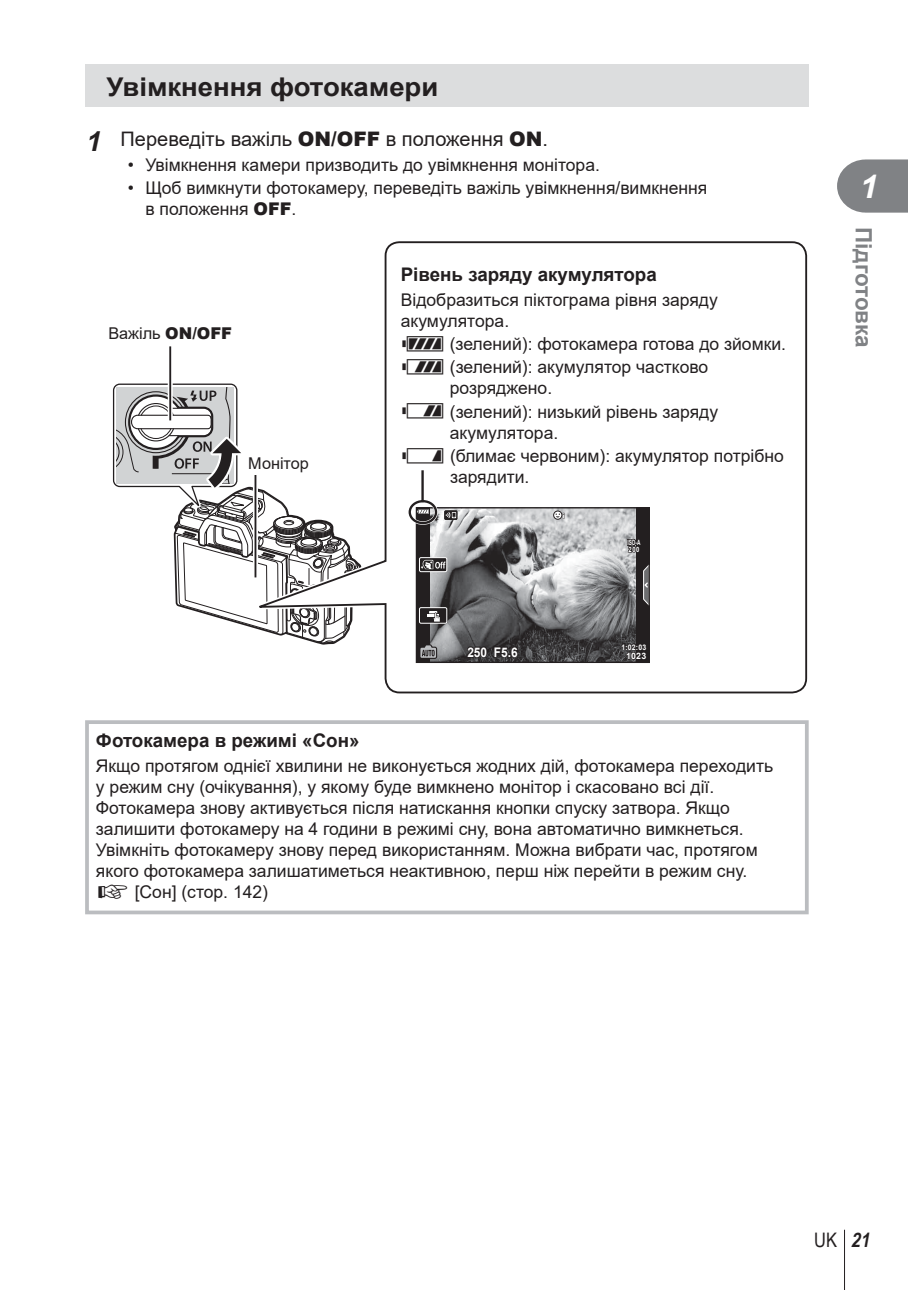
<style>
.page{position:relative;width:908px;height:1290px;background:#fff}
.page>*{position:absolute;margin:0;border:0;box-sizing:border-box;transform-origin:0 0}
.t1{font:italic 700 32.5px "Arial";color:#fff}
.t2{font:700 25.75px "Arial";color:#231f20;scale:1.07 1}
.t3{font:700 22.5px "Arial";color:#808285}
.t4{font:20px "Arial";color:#231f20}
.t5{font:20px "Arial Narrow";color:#231f20}
.t6{font:700 18.75px "Arial";color:#231f20}
.t7{font:17.5px/21px "Arial";color:#231f20}
.t8{font:16.25px "Arial";color:#231f20}
.t9{font:700 13.25px "Arial";color:#fff;scale:.9 1}
.t10{font:700 8.75px "Arial";color:#fff}
.t11{font:700 7.75px "Arial";color:#fff;scale:.9 1}
.t12{font:700 7.25px/6.8px "Arial";letter-spacing:.05em;color:#fff;scale:.64 1}
.s1{font-weight:700;font-style:italic;font-size:27.5px}
.s2{font-weight:900}
.s3{font-family:"OLYMP23"}
.s4{color:#231f20}
.s5{font-family:"Olympus 1"}
.s6{font-weight:700;font-style:italic}
</style>
<div class="page">
<svg style="left:837px;top:159px;width:70px;height:54px;background:#8d8e91"></svg>
<hr style="left:843px;top:1230px;width:1px;height:60px;background:#231f20">
<div style="left:85px;top:64px;width:723px;height:42px;background:#dcddde"></div>
<svg style="left:112px;top:383px;width:117px;height:238px"></svg>
<svg style="left:229px;top:303px;width:579px;height:377px"></svg>
<svg style="left:248px;top:241px;width:559px;height:453px"></svg>
<div style="left:168px;top:346px;width:5px;height:76px;background:#d6d5d5"></div>
<hr style="left:169px;top:346px;width:2px;height:74px;background:#231f20">
<div style="left:253px;top:473px;width:5px;height:104px;background:#a3a1a2"></div>
<hr style="left:254px;top:475px;width:2px;height:102px;background:#231f20">
<div style="left:400px;top:291px;width:390px;height:199px;background:#fff"></div>
<svg style="left:415px;top:507px;width:234px;height:156px;background:#7d7d7f"></svg>
<div style="left:407px;top:499px;width:30px;height:26px;border:4px solid #fff;border-radius:50%"></div>
<div style="left:408px;top:500px;width:29px;height:24px;border:2px solid #231f20;border-radius:50%"></div>
<hr style="left:421px;top:470px;width:2px;height:32px;background:#231f20">
<div style="left:85px;top:720px;width:723px;height:194px;border:4px solid #bbbdc0"></div>
<h2 class="t2" style="left:106px;top:73px;width:311px">Увімкнення фотокамери</h2>
<p class="t4" style="left:85px;top:125px;width:464px"><span class="s1">1</span> Переведіть важіль <span class="s2">ON/OFF</span> в положення <span class="s2">ON</span>.</p>
<p class="t7" style="left:128px;top:155px;width:473px">• Увімкнення камери призводить до увімкнення монітора.</p>
<p class="t7" style="left:145px;top:178px;width:563px;text-indent:-18px">• Щоб вимкнути фотокамеру, переведіть важіль увімкнення/вимкнення в положення <span class="s2">OFF</span>.</p>
<p class="t8" style="left:108px;top:322px;width:125px">Важіль <span class="s2">ON/OFF</span></p>
<p class="t8" style="left:248px;top:452px;width:62px">Монітор</p>
<p class="t6" style="left:400px;top:264px;width:257px">Рівень заряду акумулятора</p>
<p class="t7" style="left:400px;top:289px;width:318px">Відобразиться піктограма рівня заряду акумулятора.</p>
<p class="t7" style="left:400px;top:333px;width:386px;line-height:23.2px"><span class="s3">j</span> (зелений): фотокамера готова до зйомки. <span class="s3">k</span> (зелений): акумулятор частково</p>
<p class="t7" style="left:400px;top:401px;width:319px"><span class="s3">l</span> (зелений): низький рівень заряду</p>
<p class="t7" style="left:449px;top:378px;width:104px">розряджено.</p>
<p class="t7" style="left:449px;top:422px;width:110px">акумулятора.</p>
<p class="t7" style="left:450px;top:466px;width:81px">зарядити.</p>
<p class="t7" style="left:400px;top:445px;width:384px"><span class="s3">m</span> (блимає червоним): акумулятор потрібно</p>
<p class="t9" style="left:467px;top:645px;width:57px"><span class="s4">250</span> F5.6</p>
<p class="t12" style="left:627px;top:539px;width:22px">ISO-A<br>200</p>
<p class="t11" style="left:621px;top:642px;width:29px">1:02:03</p>
<p class="t10" style="left:625px;top:651px;width:22px">1023</p>
<p class="t6" style="left:96px;top:730px;width:265px">Фотокамера в режимі «Сон»</p>
<p class="t7" style="left:96px;top:755px;width:678px">Якщо протягом однієї хвилини не виконується жодних дій, фотокамера переходить у режим сну (очікування), у якому буде вимкнено монітор і скасовано всі дії.<br>Фотокамера знову активується після натискання кнопки спуску затвора. Якщо залишити фотокамеру на 4 години в режимі сну, вона автоматично вимкнеться.<br>Увімкніть фотокамеру знову перед використанням. Можна вибрати час, протягом якого фотокамера залишатиметься неактивною, перш ніж перейти в режим сну. <span class="s5">g</span> [Сон] (стор. 142)</p>
<h1 class="t1" style="left:859px;top:168px;width:20px">1</h1>
<p class="t3" style="left:875px;top:227px;width:123px;rotate:90deg">Підготовка</p>
<p class="t5" style="left:813px;top:1228px;width:61px">UK <span class="s6">21</span></p>
</div>
